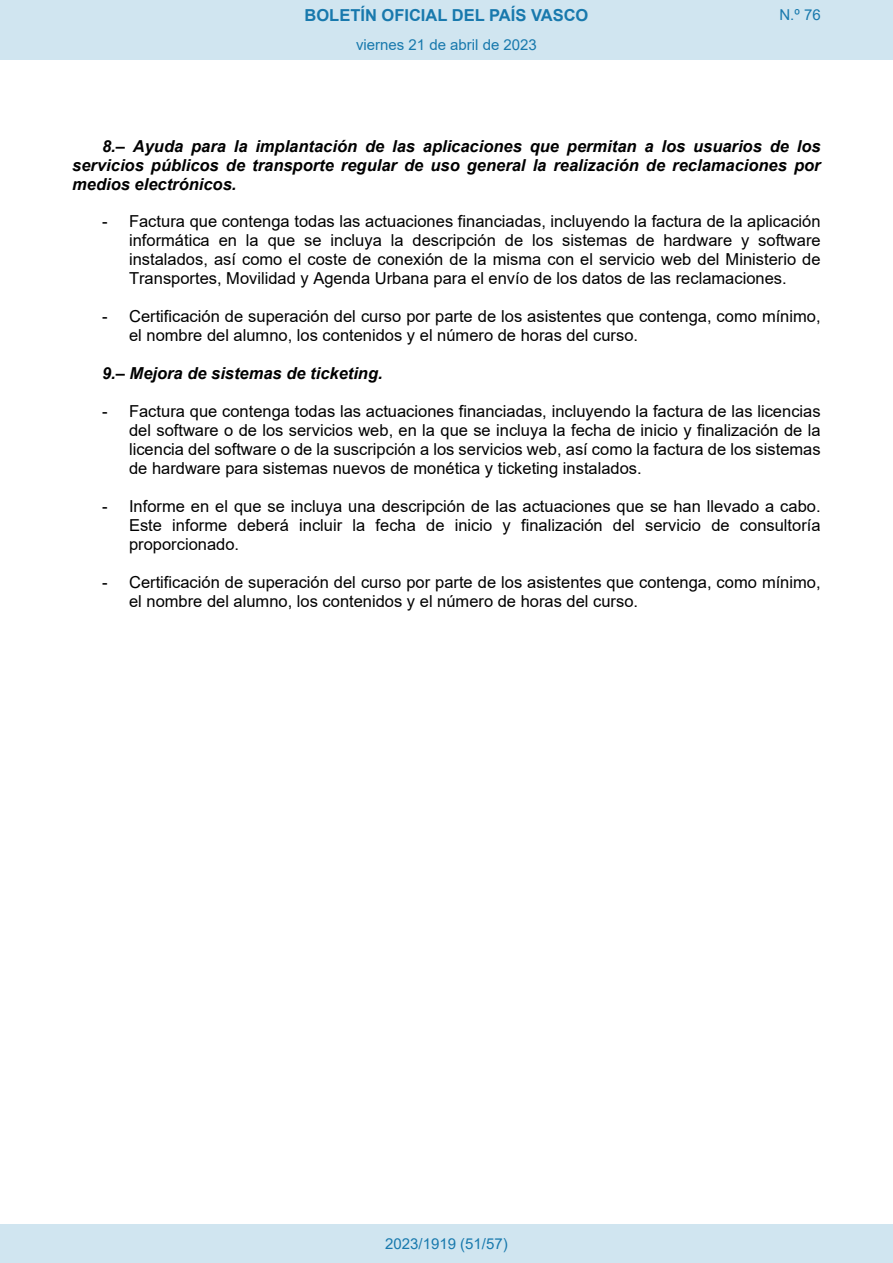
<style>
.page{position:relative;width:893px;height:1263px;background:#fff}
.page>*{position:absolute;margin:0;border:0;box-sizing:border-box;transform-origin:0 0}
.t1{font:16.5px/18.9px "Arial";color:#000;text-align:justify}
.t2{font:italic 700 16.5px/18.9px "Arial";color:#000;text-align:justify}
.t3{font:700 16.5px "Arial";color:#1879ad}
.Paginacion_Centro{font:15px "Arial";color:#1879ad}
</style>
<div class="page">
<div style="left:0;top:0;width:893px;height:60px;background:#d0e5f0"></div>
<div style="left:0;top:1225px;width:893px;height:38px;background:#d0e5f0"></div>
<p class="t3" style="left:305px;top:3px;width:285px">BOLETÍN OFICIAL DEL PAÍS VASCO</p>
<p class="Paginacion_Centro" style="left:779px;top:5px;width:43px">N.º 76</p>
<p class="Paginacion_Centro" style="left:356px;top:35px;width:182px">viernes 21 de abril de 2023</p>
<p class="t2" style="left:72px;top:137px;width:750px;text-indent:30px">8.– Ayuda para la implantación de las aplicaciones que permitan a los usuarios de los servicios públicos de transporte regular de uso general la realización de reclamaciones por medios electrónicos.</p>
<p class="t1" style="left:129px;top:212px;width:693px;text-indent:-27px">- Factura que contenga todas las actuaciones financiadas, incluyendo la factura de la aplicación informática en la que se incluya la descripción de los sistemas de hardware y software instalados, así como el coste de conexión de la misma con el servicio web del Ministerio de Transportes, Movilidad y Agenda Urbana para el envío de los datos de las reclamaciones.</p>
<p class="t1" style="left:129px;top:307px;width:693px;text-indent:-27px">- Certificación de superación del curso por parte de los asistentes que contenga, como mínimo, el nombre del alumno, los contenidos y el número de horas del curso.</p>
<p class="t2" style="left:102px;top:364px;width:282px">9.– Mejora de sistemas de ticketing.</p>
<p class="t1" style="left:129px;top:402px;width:693px;text-indent:-27px">- Factura que contenga todas las actuaciones financiadas, incluyendo la factura de las licencias del software o de los servicios web, en la que se incluya la fecha de inicio y finalización de la licencia del software o de la suscripción a los servicios web, así como la factura de los sistemas de hardware para sistemas nuevos de monética y ticketing instalados.</p>
<p class="t1" style="left:129px;top:497px;width:693px;text-indent:-27px">- Informe en el que se incluya una descripción de las actuaciones que se han llevado a cabo.<br>Este informe deberá incluir la fecha de inicio y finalización del servicio de consultoría proporcionado.</p>
<p class="t1" style="left:129px;top:573px;width:693px;text-indent:-27px">- Certificación de superación del curso por parte de los asistentes que contenga, como mínimo, el nombre del alumno, los contenidos y el número de horas del curso.</p>
<p class="Paginacion_Centro" style="left:385px;top:1234px;width:124px">2023/1919 (51/57)</p>
</div>
